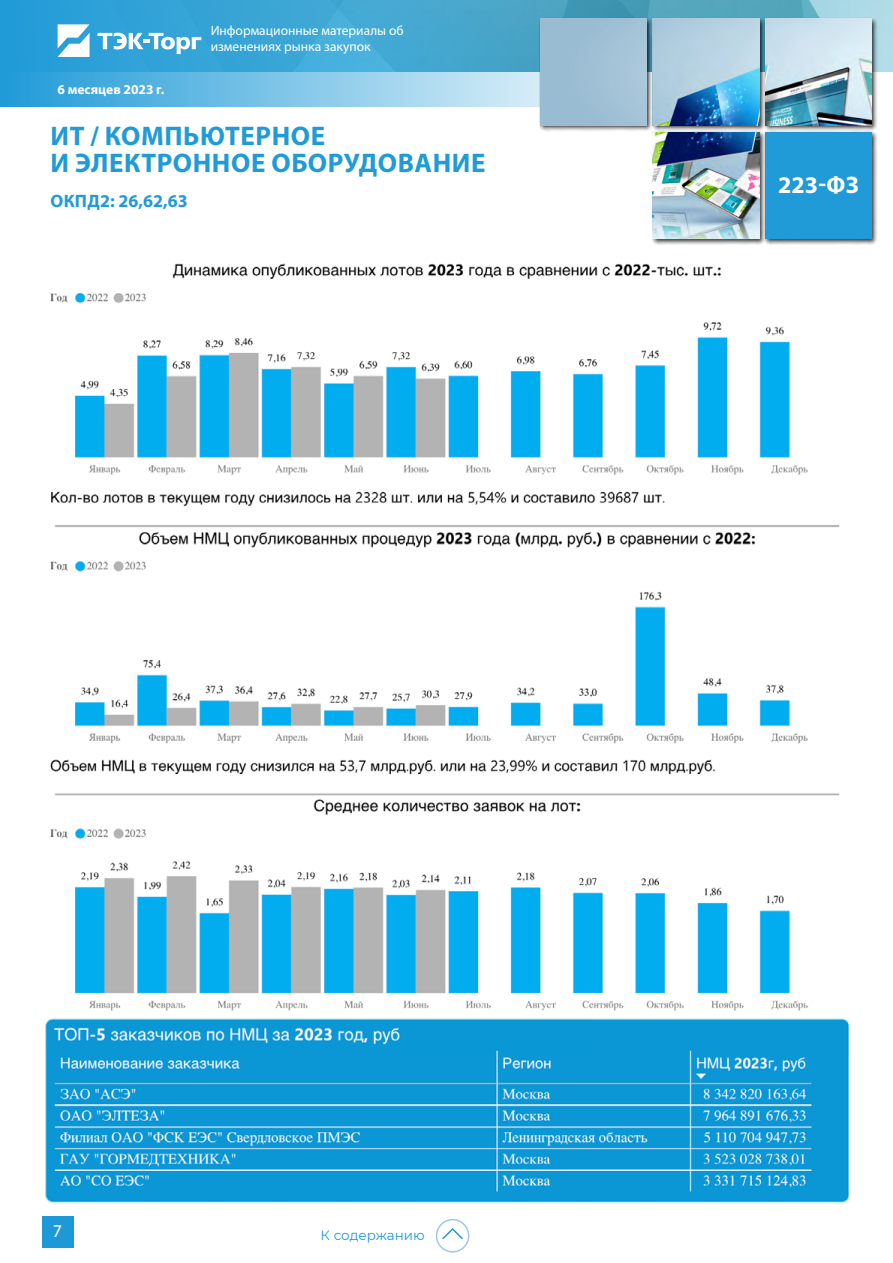
<style>
.page{position:relative;width:893px;height:1263px;background:#fff}
.page>*{position:absolute;margin:0;border:0;box-sizing:border-box;transform-origin:0 0}
.t1{font:700 27px/27px "Myriad Pro";letter-spacing:.02em;color:#209bd8}
.t2{font:700 24px "Myriad Pro";color:#fff}
.t3{font:700 18px "Myriad Pro";letter-spacing:.01em;color:#209bd8}
.t4{font:18px "Myriad Pro";color:#fff}
.t5{font:13.5px/16.2px "Myriad Pro";color:#fff}
.t6{font:700 13.5px "Myriad Pro";color:#fff}
.t7{font:13.5px "Montserrat";color:#209bd8}
</style>
<div class="page">
<div style="left:42px;top:1216px;width:31px;height:32px;background:#1c99d6"></div>
<svg style="left:653px;top:0;width:240px;height:72px;background:#7cbdce"></svg>
<svg style="left:0;top:0;width:653px;height:106px;background:#4faed9"></svg>
<svg style="left:58px;top:24px;width:32px;height:33px"></svg>
<svg style="left:98px;top:33px;width:103px;height:21px"></svg>
<img style="left:45px;top:263px;width:804px;height:940px">
<div style="left:651px;top:17px;width:114px;height:114px;background:#000;opacity:.75"></div>
<img style="left:653px;top:19px;width:106px;height:106px">
<div style="left:538px;top:17px;width:114px;height:114px;background:#000;opacity:.75"></div>
<img style="left:540px;top:19px;width:106px;height:106px">
<div style="left:651px;top:131px;width:114px;height:114px;background:#000;opacity:.75"></div>
<img style="left:653px;top:133px;width:106px;height:106px">
<div style="left:764px;top:17px;width:114px;height:114px;background:#000;opacity:.75"></div>
<img style="left:765px;top:19px;width:107px;height:106px">
<div style="left:764px;top:131px;width:114px;height:114px;background:#000;opacity:.75"></div>
<div style="left:765px;top:133px;width:107px;height:106px;background:#209bd8"></div>
<div style="left:436px;top:1219px;width:33px;height:33px;border:2px solid #a0c7eb;border-radius:50%"></div>
<svg style="left:442px;top:1227px;width:23px;height:13px"></svg>
<p class="t5" style="left:211px;top:22px;width:194px">Информационные материалы об изменениях рынка закупок</p>
<p class="t6" style="left:58px;top:81px;width:108px">6 месяцев 2023 г.</p>
<h1 class="t1" style="left:51px;top:122px;width:436px">ИТ / КОМПЬЮТЕРНОЕ<br>И ЭЛЕКТРОННОЕ ОБОРУДОВАНИЕ</h1>
<h3 class="t3" style="left:50px;top:189px;width:139px">ОКПД2: 26,62,63</h3>
<h2 class="t2" style="left:778px;top:169px;width:82px">223-ФЗ</h2>
<h3 class="t4" style="left:53px;top:1220px;width:11px">7</h3>
<p class="t7" style="left:321px;top:1225px;width:106px">К содержанию</p>
</div>
